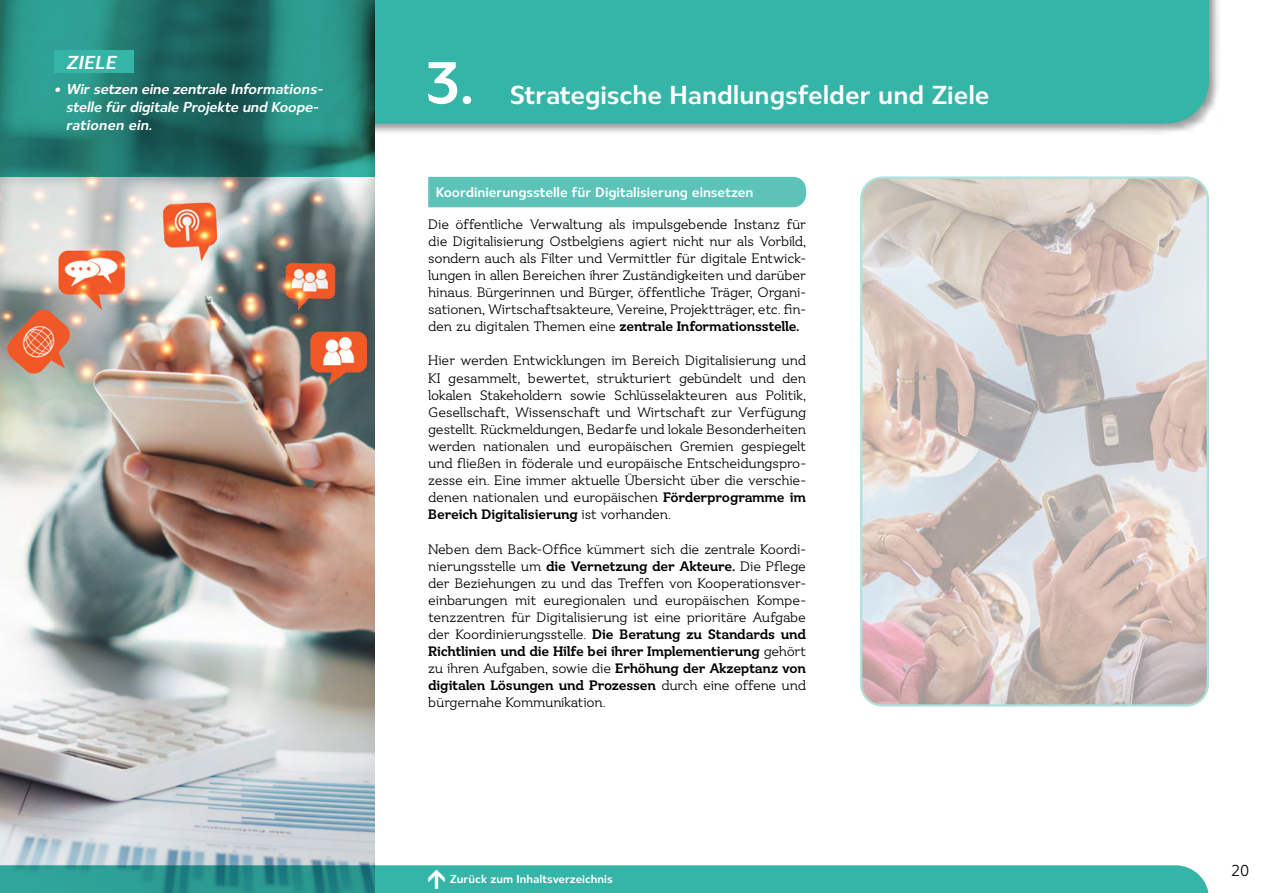
<style>
.page{position:relative;width:1263px;height:893px;background:#fff}
.page>*{position:absolute;margin:0;border:0;box-sizing:border-box;transform-origin:0 0}
.t1{font:700 61.5px "Ostbe Sans";color:#fff}
.t2{font:700 27px "Ostbe Sans";color:#fff}
.t3{font:italic 700 19.5px "Ostbe Sans";color:#fff}
.t4{font:16.5px "Ostbe Sans";color:#000}
.t5{font:italic 700 15px/18px "Ostbe Sans";color:#fff}
.t6{font:14.25px/17.1px "Ostbe Serif";letter-spacing:-.01em;color:#000;text-align:justify}
.t7{font:700 14.25px "Ostbe Sans";color:#fff}
.t8{font:700 12px "Ostbe Sans";color:#fff}
.s1{font-weight:700}
</style>
<div class="page">
<div style="left:0;top:0;width:1220px;height:135px;background:#000;opacity:.4"></div>
<div style="left:374px;top:0;width:835px;height:124px;background:#35b5a7"></div>
<img style="left:0;top:176px;width:374px;height:689px">
<svg style="left:0;top:0;width:374px;height:176px;background:#227a71"></svg>
<div style="left:428px;top:177px;width:378px;height:30px;background:#5dc3b8"></div>
<div style="left:54px;top:50px;width:79px;height:23px;background:#35b5a7"></div>
<img style="left:863px;top:179px;width:343px;height:525px">
<div style="left:860px;top:176px;width:349px;height:531px;border:2px solid #35b5a7;border-radius:21px"></div>
<svg style="left:0;top:865px;width:1209px;height:28px;background:#34aba0"></svg>
<h3 class="t3" style="left:66px;top:51px;width:56px">ZIELE</h3>
<p class="t5" style="left:66px;top:81px;width:261px;text-indent:-12px">• Wirsetzen eine zentrale Informations&shy;stelle fürdigitale Projekte und Koope&shy;rationen ein.</p>
<h1 class="t1" style="left:425px;top:48px;width:51px">3.</h1>
<h2 class="t2" style="left:510px;top:79px;width:481px">Strategische Handlungsfelder und Ziele</h2>
<p class="t7" style="left:436px;top:184px;width:319px">Koordinierungsstelle für Digitalisierung einsetzen</p>
<p class="t6" style="left:428px;top:216px;width:379px">Die öffentliche Verwaltung als impulsgebende Instanz für die Digitalisierung Ostbelgiens agiert nicht nur als Vorbild, sondern auch als Filter und Vermittler für digitale Entwick&shy;lungen in allen Bereichen ihrer Zuständigkeiten und darüber hinaus. Bürgerinnen und Bürger, öffentliche Träger, Organi&shy;sationen, Wirtschaftsakteure, Vereine, Projektträger, etc. fin&shy;den zu digitalen Themen eine <span class="s1">zentrale Informationsstelle.</span></p>
<p class="t6" style="left:428px;top:353px;width:379px">Hier werden Entwicklungen im Bereich Digitalisierung und KI gesammelt, bewertet, strukturiert gebündelt und den lokalen Stakeholdern sowie Schlüsselakteuren aus Politik, Gesellschaft, Wissenschaft und Wirtschaft zur Verfügung gestellt. Rückmeldungen, Bedarfe und lokale Besonderheiten werden nationalen und europäischen Gremien gespiegelt und fließen in föderale und europäische Entscheidungspro&shy;zesse ein. Eine immer aktuelle Übersicht über die verschie&shy;denen nationalen und europäischen <span class="s1">Förderprogramme im Bereich Digitalisierung</span> ist vorhanden.</p>
<p class="t6" style="left:428px;top:541px;width:379px">Neben dem Back-Office kümmert sich die zentrale Koordi&shy;nierungsstelle um <span class="s1">die Vernetzung der Akteure.</span> Die Pflege der Beziehungen zu und das Treffen von Kooperationsver&shy;einbarungen mit euregionalen und europäischen Kompe&shy;tenzzentren für Digitalisierung ist eine prioritäre Aufgabe der Koordinierungsstelle. <span class="s1">Die Beratung zu Standards und Richtlinien und die Hilfe bei ihrer Implementierung</span> gehört zu ihren Aufgaben, sowie die <span class="s1">Erhöhung der Akzeptanz von digitalen Lösungen und Prozessen</span> durch eine offene und bürgernahe Kommunikation.</p>
<p class="t8" style="left:450px;top:872px;width:165px">Zurück zum Inhaltsverzeichnis</p>
<p class="t4" style="left:1231px;top:861px;width:19px">20</p>
</div>
